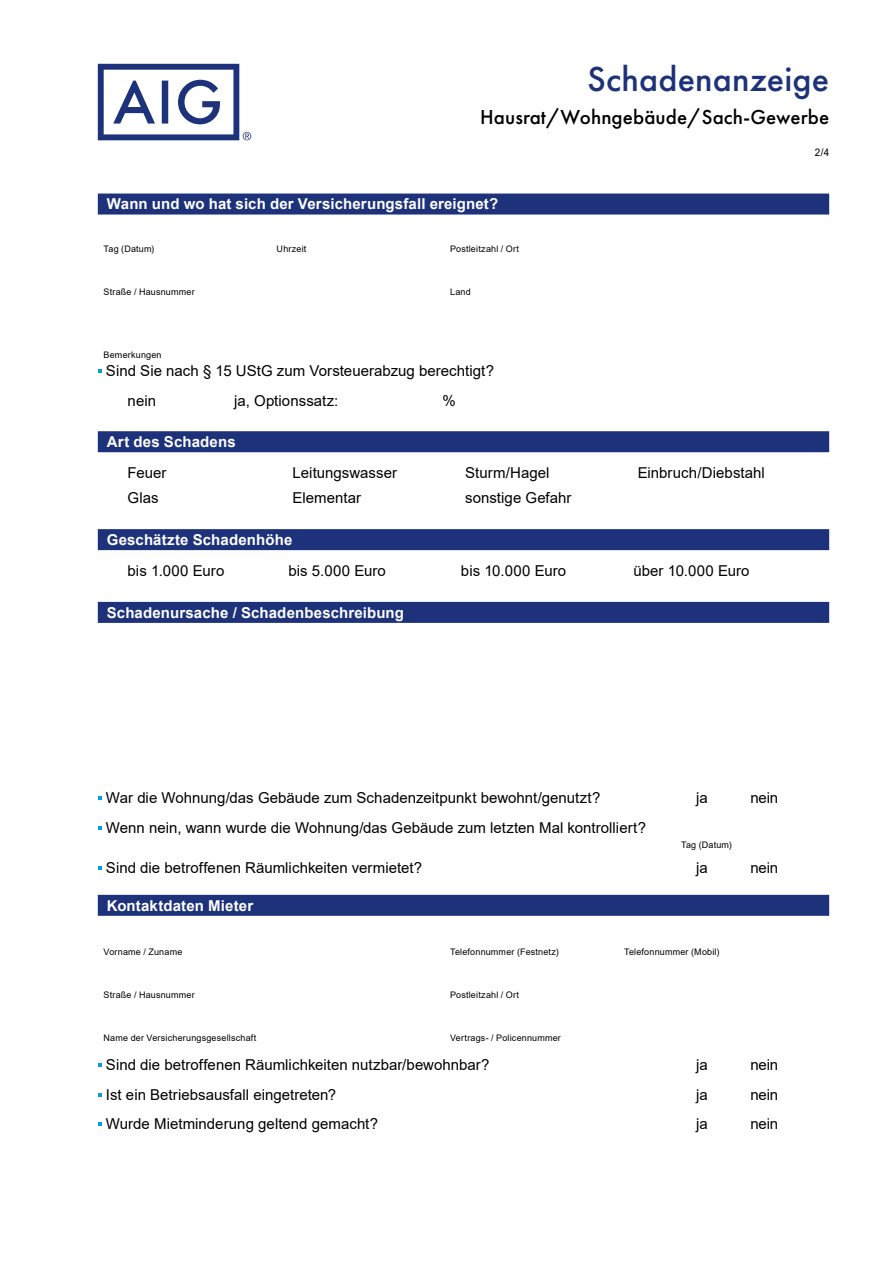
<style>
.page{position:relative;width:893px;height:1263px;background:#fff}
.page>*{position:absolute;margin:0;border:0;box-sizing:border-box;transform-origin:0 0}
.t1{font:500 36px "Futura PT";letter-spacing:.005em;color:#1d327b}
.t2{font:500 21px "Futura PT";letter-spacing:.005em;color:#000}
.t3{font:15px/29.5px "Arial";color:#000}
.t4{font:700 15px "Arial";letter-spacing:.01em;color:#fff}
.t5{font:10.5px "Arial";color:#000;scale:.95 1}
.t6{font:9px "Arial";letter-spacing:.02em;color:#000}
</style>
<div class="page">
<svg style="left:98px;top:64px;width:153px;height:76px"></svg>
<div style="left:98px;top:194px;width:731px;height:21px;background:#1d327b"></div>
<div style="left:98px;top:431px;width:731px;height:21px;background:#1d327b"></div>
<div style="left:98px;top:529px;width:731px;height:21px;background:#1d327b"></div>
<div style="left:98px;top:602px;width:731px;height:21px;background:#1d327b"></div>
<div style="left:98px;top:895px;width:731px;height:21px;background:#1d327b"></div>
<svg style="left:98px;top:369px;width:4px;height:4px"></svg>
<svg style="left:98px;top:796px;width:4px;height:4px"></svg>
<svg style="left:98px;top:826px;width:4px;height:3px"></svg>
<svg style="left:98px;top:866px;width:4px;height:4px"></svg>
<svg style="left:98px;top:1063px;width:4px;height:4px"></svg>
<svg style="left:98px;top:1093px;width:4px;height:4px"></svg>
<svg style="left:98px;top:1122px;width:4px;height:4px"></svg>
<h1 class="t1" style="left:587px;top:58px;width:243px">Schadenanzeige</h1>
<h2 class="t2" style="left:480px;top:105px;width:351px">Hausrat/Wohngebäude/Sach-Gewerbe</h2>
<p class="t5" style="left:815px;top:145px;width:17px">2/4</p>
<p class="t4" style="left:107px;top:193px;width:393px">Wann und wo hat sich der Versicherungsfall ereignet?</p>
<p class="t6" style="left:104px;top:243px;width:52px">Tag (Datum)</p>
<p class="t6" style="left:277px;top:243px;width:31px">Uhrzeit</p>
<p class="t6" style="left:450px;top:243px;width:71px">Postleitzahl / Ort</p>
<p class="t6" style="left:104px;top:286px;width:93px">Straße / Hausnummer</p>
<p class="t6" style="left:450px;top:286px;width:22px">Land</p>
<p class="t6" style="left:104px;top:349px;width:60px">Bemerkungen</p>
<p class="t3" style="left:128px;top:356px;width:368px;text-indent:-22px">Sind Sie nach § 15 UStG zum Vorsteuerabzug berechtigt? nein</p>
<p class="t3" style="left:234px;top:385px;width:106px">ja, Optionssatz:</p>
<p class="t3" style="left:442px;top:385px;width:15px">%</p>
<p class="t4" style="left:107px;top:431px;width:130px">Art des Schadens</p>
<p class="t3" style="left:128px;top:458px;width:41px">Feuer</p>
<p class="t3" style="left:293px;top:458px;width:106px">Leitungswasser</p>
<p class="t3" style="left:465px;top:458px;width:86px">Sturm/Hagel</p>
<p class="t3" style="left:638px;top:458px;width:129px">Einbruch/Diebstahl</p>
<p class="t3" style="left:128px;top:483px;width:33px">Glas</p>
<p class="t3" style="left:293px;top:483px;width:70px">Elementar</p>
<p class="t3" style="left:465px;top:483px;width:108px">sonstige Gefahr</p>
<p class="t4" style="left:107px;top:529px;width:187px">Geschätzte Schadenhöhe</p>
<p class="t3" style="left:128px;top:556px;width:98px">bis 1.000 Euro</p>
<p class="t3" style="left:288px;top:556px;width:99px">bis 5.000 Euro</p>
<p class="t3" style="left:461px;top:556px;width:107px">bis 10.000 Euro</p>
<p class="t3" style="left:633px;top:556px;width:118px">über 10.000 Euro</p>
<p class="t4" style="left:107px;top:602px;width:299px">Schadenursache / Schadenbeschreibung</p>
<p class="t3" style="left:106px;top:783px;width:496px">War die Wohnung/das Gebäude zum Schadenzeitpunkt bewohnt/genutzt?</p>
<p class="t3" style="left:696px;top:783px;width:13px">ja</p>
<p class="t3" style="left:750px;top:783px;width:29px">nein</p>
<p class="t3" style="left:106px;top:812px;width:542px">Wenn nein, wann wurde die Wohnung/das Gebäude zum letzten Mal kontrolliert?</p>
<p class="t6" style="left:681px;top:838px;width:52px">Tag (Datum)</p>
<p class="t3" style="left:106px;top:853px;width:318px">Sind die betroffenen Räumlichkeiten vermietet?</p>
<p class="t3" style="left:696px;top:853px;width:13px">ja</p>
<p class="t3" style="left:750px;top:853px;width:29px">nein</p>
<p class="t4" style="left:107px;top:895px;width:148px">Kontaktdaten Mieter</p>
<p class="t6" style="left:104px;top:945px;width:80px">Vorname / Zuname</p>
<p class="t6" style="left:450px;top:945px;width:110px">Telefonnummer (Festnetz)</p>
<p class="t6" style="left:624px;top:945px;width:97px">Telefonnummer (Mobil)</p>
<p class="t6" style="left:104px;top:988px;width:93px">Straße / Hausnummer</p>
<p class="t6" style="left:450px;top:988px;width:71px">Postleitzahl / Ort</p>
<p class="t6" style="left:104px;top:1031px;width:154px">Name der Versicherungsgesellschaft</p>
<p class="t6" style="left:450px;top:1031px;width:112px">Vertrags- / Policennummer</p>
<p class="t3" style="left:106px;top:1050px;width:385px">Sind die betroffenen Räumlichkeiten nutzbar/bewohnbar?</p>
<p class="t3" style="left:696px;top:1050px;width:13px">ja</p>
<p class="t3" style="left:750px;top:1050px;width:29px">nein</p>
<p class="t3" style="left:106px;top:1079px;width:232px">Ist ein Betriebsausfall eingetreten?</p>
<p class="t3" style="left:696px;top:1079px;width:13px">ja</p>
<p class="t3" style="left:750px;top:1079px;width:29px">nein</p>
<p class="t3" style="left:106px;top:1109px;width:274px">Wurde Mietminderung geltend gemacht?</p>
<p class="t3" style="left:696px;top:1109px;width:13px">ja</p>
<p class="t3" style="left:750px;top:1109px;width:29px">nein</p>
</div>
